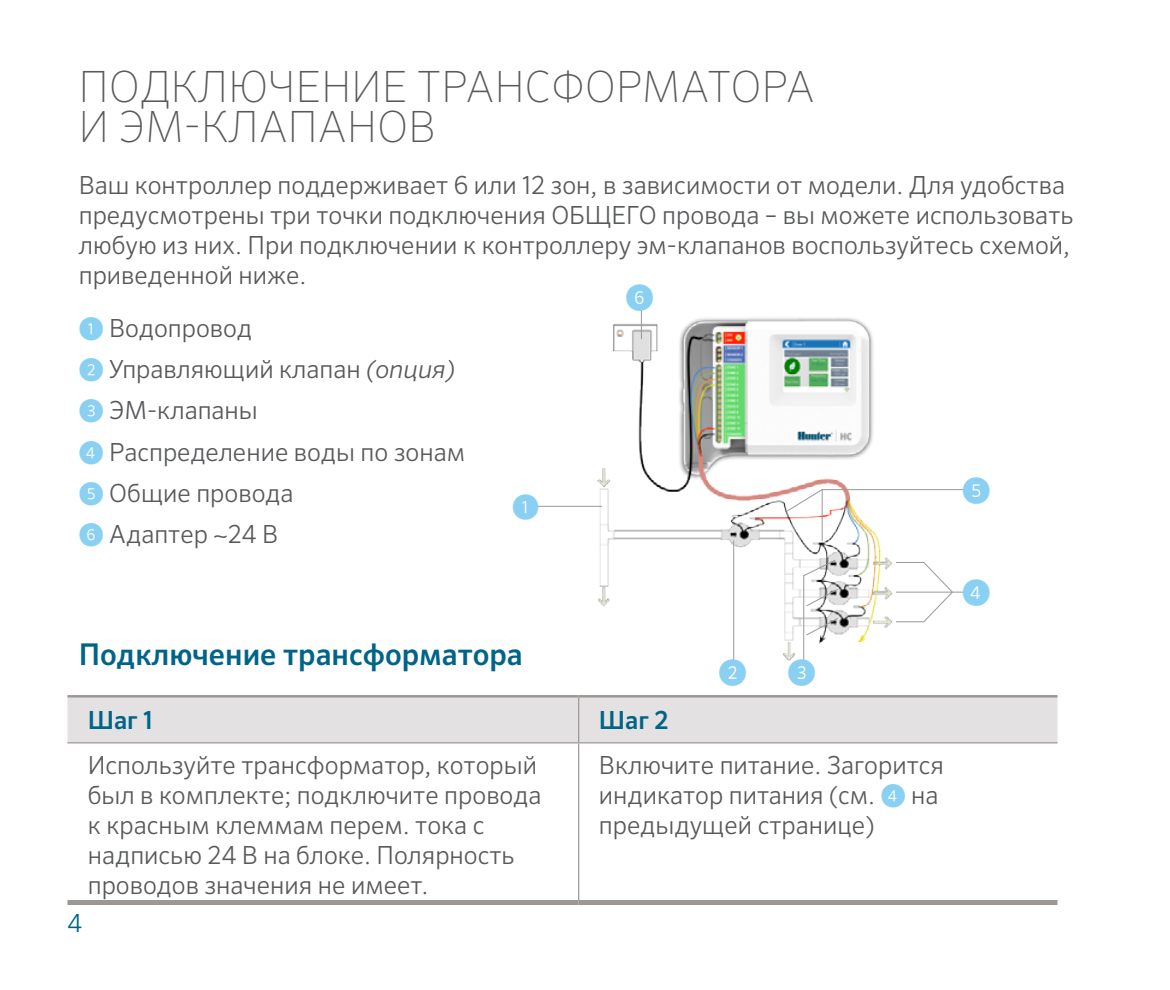
<style>
.page{position:relative;width:1170px;height:990px;background:#fff}
.page>*{position:absolute;margin:0;border:0;box-sizing:border-box;transform-origin:0 0}
.t1{font:100 43px/40px "Sero Pro";letter-spacing:.01em;color:#58595b}
.t2{font:500 30px "Sero Pro";color:#006488}
.t3{font:300 28.5px "Sero Pro";color:#89d0f3}
.t4{font:300 27.25px "Sero Pro";color:#89d0f3}
.t5{font:300 25px/30px "Sero Pro";color:#58595b}
.t6{font:500 25px "Sero Pro";color:#006488}
.t7{font:300 25px "Sero Pro";color:#006488}
.s1{color:#89d0f3}
.s2{font-style:italic}
</style>
<div class="page">
<img style="left:579px;top:317px;width:314px;height:345px">
<hr style="left:536px;top:506px;width:66px;height:1px;background:#9c9896">
<hr style="left:733px;top:540px;width:1px;height:122px;background:#9c9896">
<svg style="left:803px;top:559px;width:36px;height:105px"></svg>
<hr style="left:896px;top:592px;width:75px;height:1px;background:#9c9896">
<svg style="left:896px;top:562px;width:57px;height:61px"></svg>
<svg style="left:786px;top:489px;width:185px;height:53px"></svg>
<hr style="left:641px;top:309px;width:1px;height:30px;background:#9c9896">
<div style="left:68px;top:698px;width:990px;height:44px;background:#e3e1e1"></div>
<hr style="left:578px;top:698px;width:1px;height:44px;background:#9c9896">
<hr style="left:578px;top:743px;width:1px;height:157px;background:#9c9896">
<hr style="left:68px;top:742px;width:511px;height:1px;background:#9c9896">
<hr style="left:579px;top:742px;width:479px;height:1px;background:#9c9896">
<hr style="left:68px;top:695px;width:511px;height:3px;background:#9c9896">
<hr style="left:579px;top:695px;width:479px;height:3px;background:#9c9896">
<div style="left:68px;top:900px;width:511px;height:5px;background:#9c9896"></div>
<div style="left:579px;top:900px;width:479px;height:5px;background:#9c9896"></div>
<h1 class="t1" style="left:79px;top:67px;width:737px">ПОДКЛЮЧЕНИЕ ТРАНСФОРМАТОРА<br>И ЭМ-КЛАПАНОВ</h1>
<p class="t5" style="left:79px;top:170px;width:996px">Ваш контроллер поддерживает 6 или 12 зон, в зависимости от модели. Для удобства предусмотрены три точки подключения ОБЩЕГО провода – вы можете использовать любую из них. При подключении к контроллеру эм-клапанов воспользуйтесь схемой, приведенной ниже.</p>
<p class="t5" style="left:79px;top:307px;width:388px;line-height:41.2px"><span class="s1">①</span> Водопровод<br><span class="s1">②</span> Управляющий клапан <span class="s2">(опция)<br></span><span class="s1">③</span> ЭМ-клапаны<br><span class="s1">④</span> Распределение воды по зонам<br><span class="s1">⑤</span> Общие провода<br><span class="s1">⑥</span> Адаптер ~24 В</p>
<p class="t3" style="left:625px;top:280px;width:30px">⑥</p>
<p class="t3" style="left:962px;top:473px;width:30px">⑤</p>
<p class="t4" style="left:512px;top:490px;width:29px">①</p>
<p class="t2" style="left:79px;top:637px;width:446px">Подключение трансформатора</p>
<p class="t6" style="left:88px;top:705px;width:67px">Шаг 1</p>
<p class="t6" style="left:599px;top:705px;width:71px">Шаг 2</p>
<p class="t5" style="left:88px;top:749px;width:455px">Используйте трансформатор, который был в комплекте; подключите провода к красным клеммам перем. тока с надписью 24 В на блоке. Полярность проводов значения не имеет.</p>
<p class="t5" style="left:599px;top:749px;width:346px">Включите питание. Загорится индикатор питания (см. <span class="s1">④</span> на предыдущей странице)</p>
<p class="t3" style="left:719px;top:655px;width:30px">②</p>
<p class="t3" style="left:787px;top:655px;width:30px">③</p>
<p class="t7" style="left:68px;top:909px;width:16px">4</p>
<p class="t3" style="left:962px;top:575px;width:30px">④</p>
</div>
